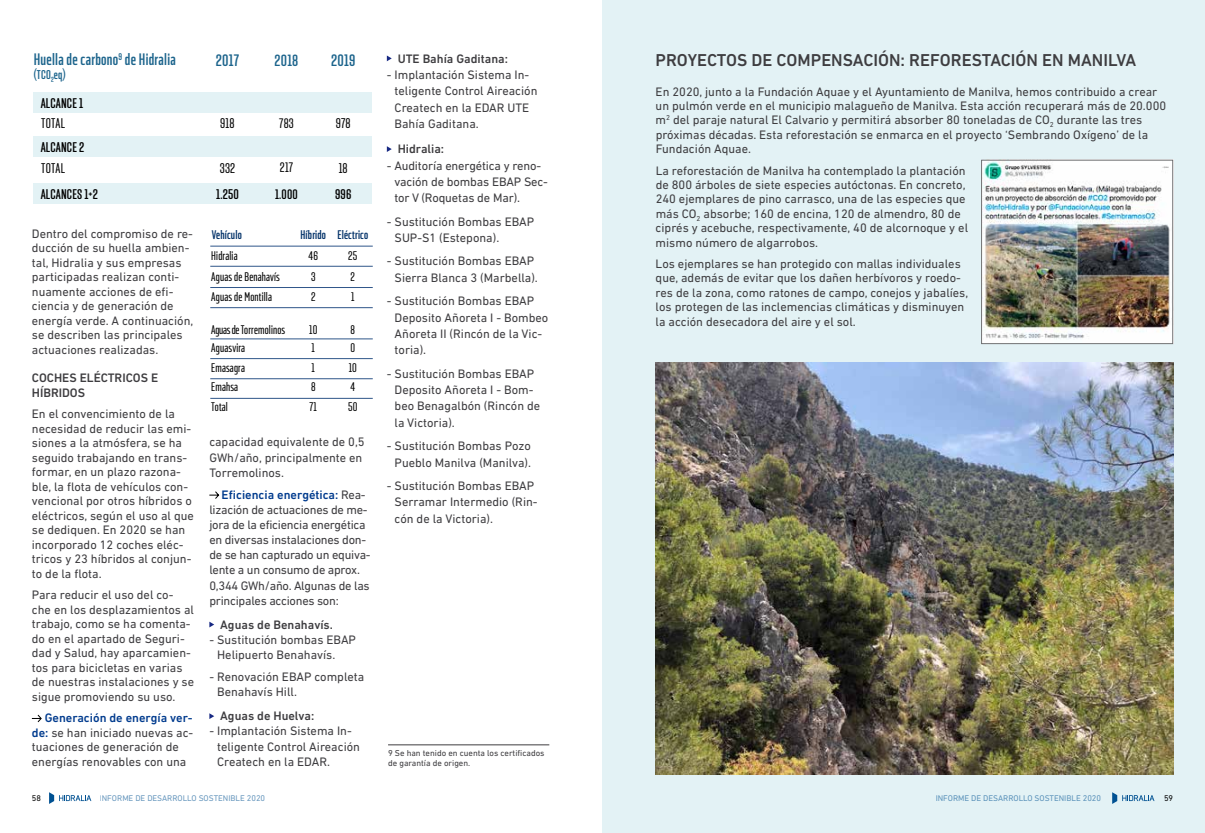
<style>
.page{position:relative;width:1205px;height:833px;background:#fff}
.page>*{position:absolute;margin:0;border:0;box-sizing:border-box;transform-origin:0 0}
.t1{font:500 17.5px "DIN Next LT Pro";color:#3e3d40}
.t2{font:500 16.62px "Solido Compressed";letter-spacing:.015em;color:#1c648c}
.t3{font:500 16.25px "Solido Compressed";color:#1c648c}
.t4{font:500 14px "Solido Compressed";letter-spacing:.015em;color:#000}
.t5{font:14px "Solido Compressed";letter-spacing:.015em;color:#000}
.t6{font:13.75px "Solido Compressed";letter-spacing:.015em;color:#000}
.t7{font:500 13.75px "Solido Compressed";color:#000}
.t8{font:500 12.75px "Solido Compressed";color:#1c648c}
.t9{font:12.5px/14.5px "DIN Next LT Pro";color:#3e3d40}
.t10{font:12.5px/15.1px "DIN Next LT Pro";letter-spacing:-.02em;color:#3e3d40}
.t11{font:12.5px/19.6px "Solido Compressed";letter-spacing:.015em;color:#000}
.t12{font:500 12.5px/14.5px "DIN Next LT Pro";color:#3e3d40}
.t13{font:500 12.5px "Solido Compressed";letter-spacing:.015em;color:#023168}
.t14{font:8.75px/10px "DIN Next LT Pro";color:#3e3d40}
.t15{font:8.38px "DIN Next LT Pro";color:#005292}
.t16{font:8.38px "DIN Next LT Pro";color:#000}
.s1{font-weight:500;color:#003b8e}
.s2{font-size:8.5px}
</style>
<div class="page">
<svg style="left:49px;top:792px;width:42px;height:12px"></svg>
<div style="left:602px;top:0;width:603px;height:833px;background:#e3f2f5"></div>
<svg style="left:31px;top:714px;width:11px;height:9px"></svg>
<svg style="left:209px;top:491px;width:11px;height:8px"></svg>
<svg style="left:209px;top:621px;width:5px;height:6px"></svg>
<svg style="left:209px;top:713px;width:5px;height:6px"></svg>
<svg style="left:387px;top:55px;width:5px;height:6px"></svg>
<svg style="left:387px;top:146px;width:5px;height:6px"></svg>
<div style="left:34px;top:183px;width:338px;height:20px;background:#e3f2f5"></div>
<div style="left:34px;top:92px;width:338px;height:20px;background:#e3f2f5"></div>
<div style="left:34px;top:136px;width:338px;height:21px;background:#e3f2f5"></div>
<hr style="left:388px;top:744px;width:161px;height:1px;background:#3e3d40">
<hr style="left:210px;top:266px;width:163px;height:1px;background:#2f5689">
<hr style="left:210px;top:338px;width:163px;height:1px;background:#2f5689">
<hr style="left:210px;top:287px;width:163px;height:1px;background:#2f5689">
<hr style="left:210px;top:307px;width:163px;height:1px;background:#2f5689">
<hr style="left:210px;top:378px;width:163px;height:1px;background:#2f5689">
<hr style="left:210px;top:398px;width:163px;height:1px;background:#2f5689">
<hr style="left:210px;top:246px;width:163px;height:1px;background:#2f5689">
<hr style="left:210px;top:358px;width:163px;height:1px;background:#2f5689">
<img style="left:656px;top:363px;width:517px;height:411px">
<img style="left:983px;top:162px;width:188px;height:180px">
<div style="left:981px;top:160px;width:192px;height:184px;border:1px solid #707172"></div>
<svg style="left:1112px;top:792px;width:42px;height:12px"></svg>
<h2 class="t2" style="left:34px;top:50px;width:143px">Huella de carbono<sup>9</sup> de Hidralia</h2>
<p class="t8" style="left:34px;top:68px;width:33px">(TCO<sub>2</sub>eq)</p>
<p class="t5" style="left:41px;top:116px;width:25px">TOTAL</p>
<p class="t5" style="left:41px;top:160px;width:25px">TOTAL</p>
<p class="t4" style="left:41px;top:95px;width:44px">ALCANCE 1</p>
<p class="t4" style="left:41px;top:139px;width:45px">ALCANCE 2</p>
<p class="t4" style="left:41px;top:186px;width:59px">ALCANCES 1+2</p>
<p class="t9" style="left:32px;top:226px;width:163px">Dentro del compromiso de re&shy;ducción de su huella ambien&shy;tal, Hidralia y sus empresas participadas realizan conti&shy;nuamente acciones de efi&shy;ciencia y de generación de energía verde. A continuación, se describen las principales actuaciones realizadas.</p>
<p class="t12" style="left:32px;top:370px;width:128px">COCHES ELÉCTRICOS E<br>HÍBRIDOS</p>
<p class="t9" style="left:32px;top:406px;width:163px">En el convencimiento de la necesidad de reducir las emi&shy;siones a la atmósfera, se ha seguido trabajando en trans&shy;formar, en un plazo razona&shy;ble, la flota de vehículos con&shy;vencional por otros híbridos o eléctricos, según el uso al que se dediquen. En 2020 se han incorporado 12 coches eléc&shy;tricos y 23 híbridos al conjun&shy;to de la flota.</p>
<p class="t9" style="left:32px;top:587px;width:164px">Para reducir el uso del co&shy;che en los desplazamientos al trabajo, como se ha comenta&shy;do en el apartado de Seguri&shy;dad y Salud, hay aparcamien&shy;tos para bicicletas en varias de nuestras instalaciones y se sigue promoviendo su uso.</p>
<p class="t9" style="left:32px;top:710px;width:163px;text-indent:13px"><span class="s1">Generación de energía ver&shy;de:</span> se han iniciado nuevas ac&shy;tuaciones de generación de energías renovables con una</p>
<h2 class="t2" style="left:216px;top:51px;width:25px">2017</h2>
<h3 class="t3" style="left:275px;top:51px;width:25px">2018</h3>
<h2 class="t2" style="left:331px;top:51px;width:26px">2019</h2>
<p class="t5" style="left:220px;top:116px;width:16px">918</p>
<p class="t6" style="left:279px;top:116px;width:16px">783</p>
<p class="t5" style="left:336px;top:116px;width:16px">978</p>
<p class="t5" style="left:220px;top:160px;width:17px">332</p>
<p class="t6" style="left:280px;top:160px;width:15px">217</p>
<p class="t5" style="left:339px;top:160px;width:11px">18</p>
<p class="t4" style="left:216px;top:186px;width:24px">1.250</p>
<p class="t7" style="left:275px;top:186px;width:24px">1.000</p>
<p class="t4" style="left:335px;top:186px;width:18px">996</p>
<p class="t13" style="left:212px;top:228px;width:32px">Vehículo</p>
<p class="t13" style="left:300px;top:228px;width:69px">Híbrido Eléctrico</p>
<p class="t11" style="left:211px;top:246px;width:28px">Hidralia</p>
<p class="t11" style="left:308px;top:246px;width:11px">46</p>
<p class="t11" style="left:348px;top:246px;width:11px">25</p>
<p class="t11" style="left:211px;top:267px;width:70px">Aguas de Benahavís</p>
<p class="t11" style="left:311px;top:267px;width:6px">3</p>
<p class="t11" style="left:351px;top:267px;width:6px">2</p>
<p class="t11" style="left:211px;top:287px;width:62px">Aguas de Montilla</p>
<p class="t11" style="left:311px;top:287px;width:6px">2</p>
<p class="t11" style="left:351px;top:287px;width:5px">1</p>
<p class="t11" style="left:211px;top:320px;width:75px">Aguas de Torremolinos</p>
<p class="t11" style="left:309px;top:320px;width:10px">10</p>
<p class="t11" style="left:350px;top:320px;width:6px">8</p>
<p class="t11" style="left:211px;top:338px;width:35px">Aguasvira</p>
<p class="t11" style="left:312px;top:338px;width:5px">1</p>
<p class="t11" style="left:350px;top:338px;width:6px">0</p>
<p class="t11" style="left:211px;top:358px;width:35px">Emasagra</p>
<p class="t11" style="left:312px;top:358px;width:5px">1</p>
<p class="t11" style="left:349px;top:358px;width:10px">10</p>
<p class="t11" style="left:211px;top:377px;width:28px">Emahsa<br>Total</p>
<p class="t11" style="left:310px;top:377px;width:9px">8<br>71</p>
<p class="t11" style="left:348px;top:377px;width:11px">4<br>50</p>
<p class="t9" style="left:209px;top:434px;width:157px;line-height:15.1px">capacidad equivalente de 0,5<br>GWh/año, principalmente en<br>Torremolinos.</p>
<p class="t10" style="left:209px;top:487px;width:163px;text-indent:12px"><span class="s1">Eficiencia energética:</span> Rea&shy;lización de actuaciones de me&shy;jora de la eficiencia energética en diversas instalaciones don&shy;de se han capturado un equiva&shy;lente a un consumo de aprox.<br>0,344 GWh/año. Algunas de las principales acciones son:</p>
<p class="t12" style="left:220px;top:617px;width:114px">Aguas de Benahavís.</p>
<p class="t9" style="left:217px;top:632px;width:140px;line-height:15.1px;text-indent:-8px">- Sustitución bombas EBAP<br>Helipuerto Benahavís.</p>
<p class="t9" style="left:217px;top:669px;width:149px;line-height:15.1px;text-indent:-8px">- Renovación EBAP completa<br>Benahavís Hill.</p>
<p class="t12" style="left:220px;top:708px;width:96px">Aguas de Huelva:</p>
<p class="t9" style="left:217px;top:723px;width:144px;line-height:15.1px;text-indent:-8px">- Implantación Sistema In&shy;teligente Control Aireación<br>Createch en la EDAR.</p>
<p class="t16" style="left:32px;top:793px;width:11px">58</p>
<p class="t15" style="left:100px;top:793px;width:167px">INFORME DE DESARROLLO SOSTENIBLE <span class="s2">2020</span></p>
<p class="t12" style="left:398px;top:51px;width:112px">UTE Bahía Gaditana:</p>
<p class="t9" style="left:395px;top:66px;width:144px;line-height:16.4px;text-indent:-8px">- Implantación Sistema In&shy;teligente Control Aireación<br>Createch en la EDAR UTE<br>Bahía Gaditana.</p>
<p class="t12" style="left:398px;top:142px;width:48px">Hidralia:</p>
<p class="t9" style="left:394px;top:157px;width:155px;line-height:16.4px;text-indent:-8px">- Auditoría energética y reno&shy;vación de bombas EBAP Sec&shy;tor V (Roquetas de Mar).</p>
<p class="t9" style="left:395px;top:213px;width:141px;line-height:16.4px;text-indent:-8px">- Sustitución Bombas EBAP<br>SUP-S1 (Estepona).</p>
<p class="t9" style="left:387px;top:253px;width:153px;line-height:16.4px;text-align:right">- Sustitución Bombas EBAP<br>Sierra Blanca 3 (Marbella).</p>
<p class="t9" style="left:395px;top:293px;width:155px;line-height:16.4px;text-indent:-8px">- Sustitución Bombas EBAP<br>Deposito Añoreta I - Bombeo<br>Añoreta II (Rincón de la Vic&shy;toria).</p>
<p class="t9" style="left:395px;top:365px;width:147px;line-height:16.4px;text-indent:-8px">- Sustitución Bombas EBAP<br>Deposito Añoreta I - Bom&shy;beo Benagalbón (Rincón de la Victoria).</p>
<p class="t9" style="left:387px;top:437px;width:146px;line-height:16.4px;text-align:right">- Sustitución Bombas Pozo<br>Pueblo Manilva (Manilva).</p>
<p class="t9" style="left:395px;top:477px;width:145px;line-height:16.4px;text-indent:-8px">- Sustitución Bombas EBAP<br>Serramar Intermedio (Rin&shy;cón de la Victoria).</p>
<p class="t14" style="left:388px;top:747px;width:158px">9 Se han tenido en cuenta los certificados de garantía de origen.</p>
<h1 class="t1" style="left:656px;top:50px;width:482px">PROYECTOS DE COMPENSACIÓN: REFORESTACIÓN EN MANILVA</h1>
<p class="t9" style="left:656px;top:84px;width:512px">En 2020, junto a la Fundación Aquae y el Ayuntamiento de Manilva, hemos contribuido a crear un pulmón verde en el municipio malagueño de Manilva. Esta acción recuperará más de 20.000 m<sup>2</sup> del paraje natural El Calvario y permitirá absorber 80 toneladas de CO<sub>2</sub> durante las tres próximas décadas. Esta reforestación se enmarca en el proyecto ‘Sembrando Oxígeno’ de la Fundación Aquae.</p>
<p class="t9" style="left:656px;top:163px;width:314px">La reforestación de Manilva ha contemplado la plantación de 800 árboles de siete especies autóctonas. En concreto, 240 ejemplares de pino carrasco, una de las especies que más CO<sub>2</sub> absorbe; 160 de encina, 120 de almendro, 80 de ciprés y acebuche, respectivamente, 40 de alcornoque y el mismo número de algarrobos.</p>
<p class="t9" style="left:656px;top:256px;width:314px">Los ejemplares se han protegido con mallas individuales que, además de evitar que los dañen herbívoros y roedo&shy;res de la zona, como ratones de campo, conejos y jabalíes, los protegen de las inclemencias climáticas y disminuyen la acción desecadora del aire y el sol.</p>
<p class="t15" style="left:935px;top:793px;width:167px">INFORME DE DESARROLLO SOSTENIBLE <span class="s2">2020</span></p>
<p class="t16" style="left:1164px;top:793px;width:11px">59</p>
</div>
